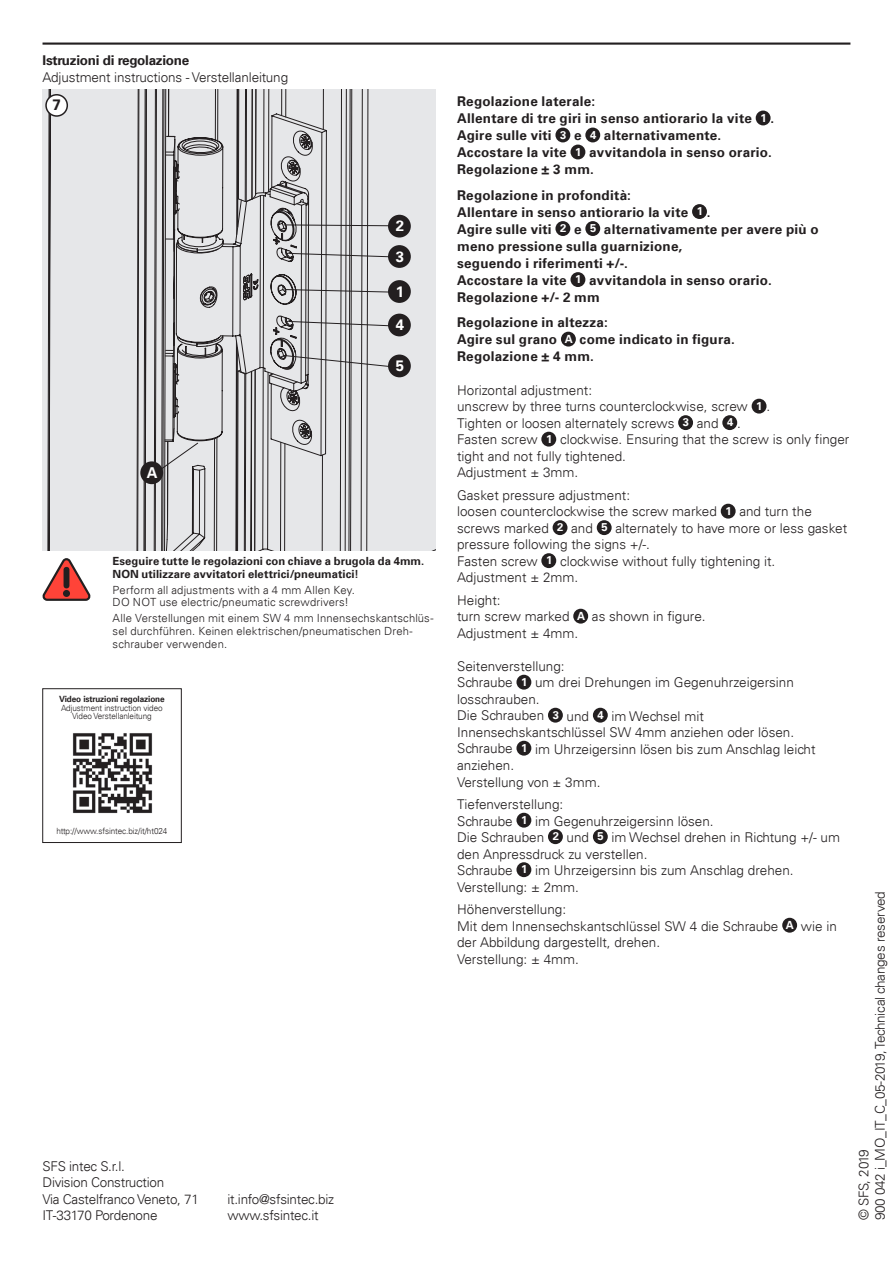
<style>
.page{position:relative;width:893px;height:1263px;background:#fff}
.page>*{position:absolute;margin:0;border:0;box-sizing:border-box;transform-origin:0 0}
.t1{font:700 15px/30.3px "Univers";color:#fff}
.t2{font:700 15px "Univers";color:#231f20}
.t3{font:300 13.5px/16.5px "Univers";color:#231f20}
.t4{font:700 13.5px/17px "Univers";letter-spacing:.015em;color:#231f20}
.t5{font:300 13.5px/16.5px "Univers";letter-spacing:-.02em;color:#231f20}
.t6{font:700 13.5px "Univers";letter-spacing:-.02em;color:#231f20}
.t7{font:300 11.25px/12.8px "Univers";letter-spacing:.01em;color:#231f20}
.t8{font:700 11.25px/12.8px "Univers";letter-spacing:.005em;color:#231f20}
.t9{font:300 8.55px/8.6px "Univers";letter-spacing:-.01em;color:#231f20;text-align:center;scale:.95 1}
.t10{font:300 8.55px "SFS Univers 45";letter-spacing:-.01em;color:#231f20;scale:.95 1}
.t11{font:700 8.55px "Univers";letter-spacing:-.01em;color:#231f20;scale:.95 1}
.s1{font-size:11.25px;color:#fff}
.s2{font-weight:700;font-size:11.25px;color:#fff}
</style>
<div class="page">
<div style="left:392px;top:89px;width:44px;height:462px;background:#e6e7e9"></div>
<hr style="left:43px;top:43px;width:807px;height:2px;background:#231f20">
<div style="left:756px;top:111px;width:15px;height:14px;background:#231f20;border-radius:50%"></div>
<div style="left:555px;top:128px;width:15px;height:14px;background:#231f20;border-radius:50%"></div>
<div style="left:585px;top:128px;width:15px;height:14px;background:#231f20;border-radius:50%"></div>
<div style="left:570px;top:145px;width:15px;height:14px;background:#231f20;border-radius:50%"></div>
<div style="left:692px;top:204px;width:15px;height:15px;background:#231f20;border-radius:50%"></div>
<div style="left:555px;top:221px;width:15px;height:15px;background:#231f20;border-radius:50%"></div>
<div style="left:585px;top:221px;width:15px;height:15px;background:#231f20;border-radius:50%"></div>
<div style="left:570px;top:272px;width:15px;height:15px;background:#231f20;border-radius:50%"></div>
<div style="left:561px;top:332px;width:15px;height:15px;background:#231f20;border-radius:50%"></div>
<div style="left:752px;top:399px;width:14px;height:15px;background:#231f20;border-radius:50%"></div>
<div style="left:678px;top:415px;width:15px;height:15px;background:#231f20;border-radius:50%"></div>
<div style="left:722px;top:415px;width:15px;height:15px;background:#231f20;border-radius:50%"></div>
<div style="left:541px;top:432px;width:15px;height:15px;background:#231f20;border-radius:50%"></div>
<div style="left:721px;top:504px;width:15px;height:15px;background:#231f20;border-radius:50%"></div>
<div style="left:553px;top:520px;width:14px;height:15px;background:#231f20;border-radius:50%"></div>
<div style="left:597px;top:520px;width:15px;height:15px;background:#231f20;border-radius:50%"></div>
<div style="left:541px;top:553px;width:15px;height:15px;background:#231f20;border-radius:50%"></div>
<div style="left:573px;top:609px;width:15px;height:15px;background:#231f20;border-radius:50%"></div>
<div style="left:516px;top:675px;width:15px;height:15px;background:#231f20;border-radius:50%"></div>
<div style="left:548px;top:708px;width:15px;height:15px;background:#231f20;border-radius:50%"></div>
<div style="left:593px;top:708px;width:15px;height:15px;background:#231f20;border-radius:50%"></div>
<div style="left:516px;top:741px;width:15px;height:15px;background:#231f20;border-radius:50%"></div>
<div style="left:516px;top:813px;width:15px;height:15px;background:#231f20;border-radius:50%"></div>
<div style="left:548px;top:829px;width:15px;height:15px;background:#231f20;border-radius:50%"></div>
<div style="left:593px;top:829px;width:15px;height:15px;background:#231f20;border-radius:50%"></div>
<div style="left:516px;top:862px;width:15px;height:15px;background:#231f20;border-radius:50%"></div>
<div style="left:782px;top:918px;width:15px;height:15px;background:#231f20;border-radius:50%"></div>
<div style="left:388px;top:215px;width:23px;height:23px;background:#231f20;border-radius:50%"></div>
<div style="left:388px;top:245px;width:23px;height:23px;background:#231f20;border-radius:50%"></div>
<div style="left:388px;top:280px;width:23px;height:23px;background:#231f20;border-radius:50%"></div>
<div style="left:388px;top:314px;width:23px;height:22px;background:#231f20;border-radius:50%"></div>
<div style="left:388px;top:355px;width:23px;height:22px;background:#231f20;border-radius:50%"></div>
<div style="left:43px;top:688px;width:139px;height:155px;border:1px solid #231f20"></div>
<img style="left:72px;top:733px;width:81px;height:81px">
<svg style="left:43px;top:558px;width:47px;height:43px"></svg>
<svg style="left:43px;top:89px;width:349px;height:462px;background:#cdcdcf"></svg>
<p class="t6" style="left:43px;top:52px;width:148px">Istruzioni di regolazione</p>
<p class="t3" style="left:43px;top:69px;width:247px">Adjustment instructions - Verstellanleitung</p>
<p class="t2" style="left:53px;top:96px;width:10px">7</p>
<p class="t1" style="left:147px;top:457px;width:12px">A</p>
<p class="t1" style="left:396px;top:211px;width:10px">2<br>3</p>
<p class="t1" style="left:396px;top:276px;width:10px">1</p>
<p class="t1" style="left:396px;top:310px;width:10px">4</p>
<p class="t1" style="left:396px;top:351px;width:10px">5</p>
<p class="t8" style="left:113px;top:555px;width:313px">Eseguire tutte le regolazioni con chiave a brugola da 4mm.<br>NON utilizzare avvitatori elettrici/pneumatici!</p>
<p class="t7" style="left:113px;top:583px;width:244px">Perform all adjustments with a 4 mm Allen Key.<br>DO NOT use electric/pneumatic screwdrivers!</p>
<p class="t7" style="left:113px;top:612px;width:322px">Alle Verstellungen mit einem SW 4 mm Innensechskantschlüs&shy;sel durchführen. Keinen elektrischen/pneumatischen Dreh&shy;schrauber verwenden.</p>
<p class="t11" style="left:59px;top:694px;width:113px">Video istruzioni regolazione</p>
<p class="t9" style="left:61px;top:703px;width:109px">Adjustment instruction video<br>Video Verstellanleitung</p>
<p class="t10" style="left:56px;top:826px;width:118px">http://www.sfsintec.biz/it/ht024</p>
<p class="t5" style="left:43px;top:1158px;width:158px">SFS intec S.r.l.<br>Division Construction<br>Via Castelfranco Veneto, 71<br>IT-33170 Pordenone</p>
<p class="t5" style="left:227px;top:1191px;width:108px">it.info@sfsintec.biz www.sfsintec.it</p>
<p class="t4" style="left:457px;top:93px;width:319px">Regolazione laterale:<br>Allentare di tre giri in senso antiorario la vite <span class="s1">1</span> .<br>Agire sulle viti <span class="s1">3</span> e <span class="s1">4</span> alternativamente.<br>Accostare la vite <span class="s1">1</span> avvitandola in senso orario.<br>Regolazione ± 3 mm.</p>
<p class="t4" style="left:457px;top:187px;width:363px">Regolazione in profondità:<br>Allentare in senso antiorario la vite <span class="s1">1</span> .<br>Agire sulle viti <span class="s1">2</span> e <span class="s1">5</span> alternativamente per avere più o meno pressione sulla guarnizione,<br>seguendo i riferimenti +/-.<br>Accostare la vite <span class="s1">1</span> avvitandola in senso orario.<br>Regolazione +/- 2 mm</p>
<p class="t4" style="left:457px;top:314px;width:279px">Regolazione in altezza:<br>Agire sul grano <span class="s1">A</span> come indicato in figura.<br>Regolazione ± 4 mm.</p>
<p class="t3" style="left:457px;top:382px;width:394px">Horizontal adjustment:<br>unscrew by three turns counterclockwise, screw <span class="s2">1</span> .<br>Tighten or loosen alternately screws <span class="s2">3</span> and <span class="s2">4</span> .<br>Fasten screw <span class="s2">1</span> clockwise. Ensuring that the screw is only finger tight and not fully tightened.<br>Adjustment ± 3mm.</p>
<p class="t3" style="left:457px;top:487px;width:392px">Gasket pressure adjustment:<br>loosen counterclockwise the screw marked <span class="s2">1</span> and turn the screws marked <span class="s2">2</span> and <span class="s2">5</span> alternately to have more or less gasket pressure following the signs +/-.<br>Fasten screw <span class="s2">1</span> clockwise without fully tightening it.<br>Adjustment ± 2mm.</p>
<p class="t3" style="left:457px;top:592px;width:250px">Height:<br>turn screw marked <span class="s2">A</span> as shown in figure.<br>Adjustment ± 4mm.</p>
<p class="t3" style="left:457px;top:658px;width:360px">Seitenverstellung:<br>Schraube <span class="s2">1</span> um drei Drehungen im Gegenuhrzeigersinn losschrauben.<br>Die Schrauben <span class="s2">3</span> und <span class="s2">4</span> im Wechsel mit Innensechskantschlüssel SW 4mm anziehen oder lösen.<br>Schraube <span class="s2">1</span> im Uhrzeigersinn lösen bis zum Anschlag leicht anziehen.<br>Verstellung von ± 3mm.</p>
<p class="t3" style="left:457px;top:796px;width:384px">Tiefenverstellung:<br>Schraube <span class="s2">1</span> im Gegenuhrzeigersinn lösen.<br>Die Schrauben <span class="s2">2</span> und <span class="s2">5</span> im Wechsel drehen in Richtung +/- um den Anpressdruck zu verstellen.<br>Schraube <span class="s2">1</span> im Uhrzeigersinn bis zum Anschlag drehen.<br>Verstellung: ± 2mm.</p>
<p class="t3" style="left:457px;top:901px;width:381px">Höhenverstellung:<br>Mit dem Innensechskantschlüssel SW 4 die Schraube <span class="s2">A</span> wie in der Abbildung dargestellt, drehen.<br>Verstellung: ± 4mm.</p>
<p class="t5" style="left:855px;top:1220px;width:330px;rotate:-90deg">© SFS, 2019<br>900 042 i_MO_IT_C_05-2019, Technical changes reserved</p>
</div>
